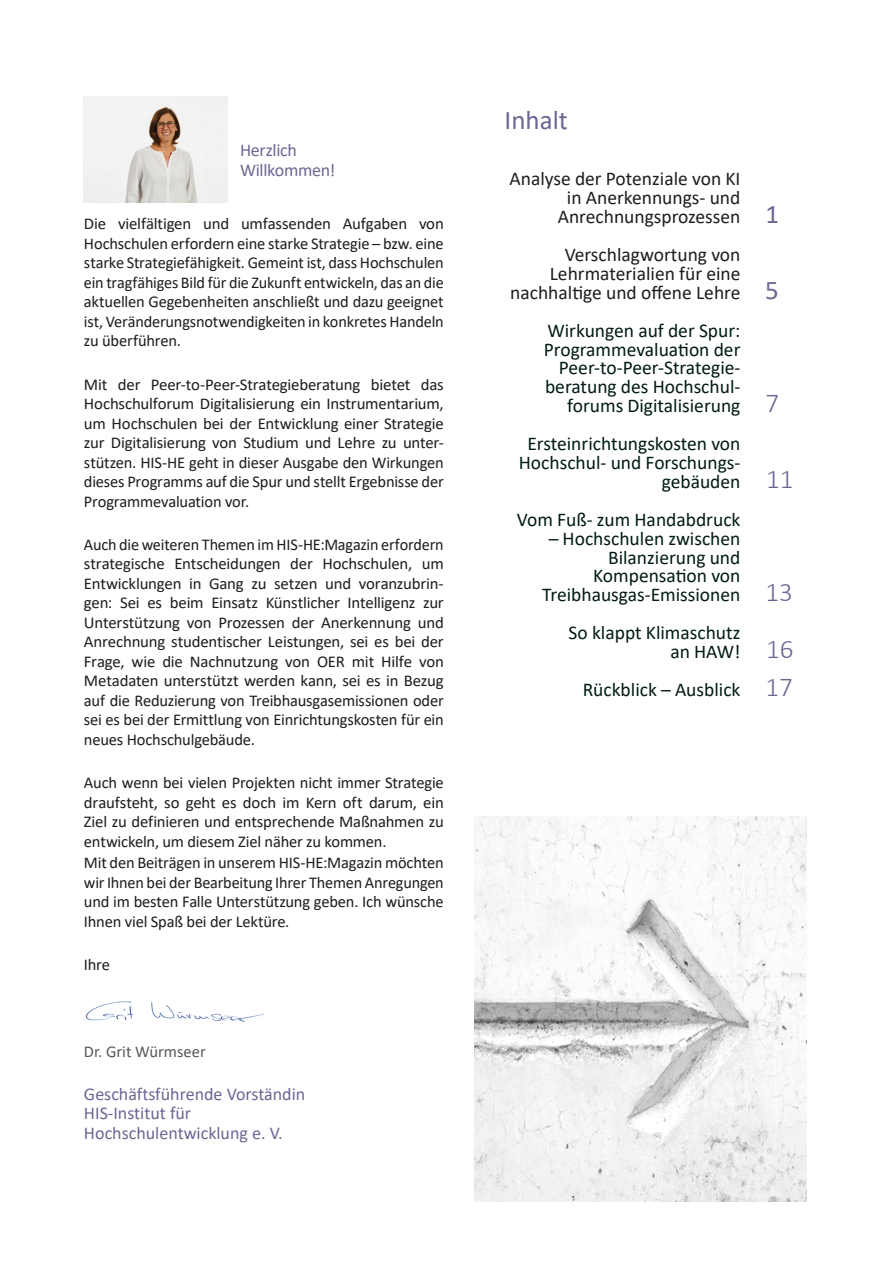
<style>
.page{position:relative;width:893px;height:1263px;background:#fff}
.page>*{position:absolute;margin:0;border:0;box-sizing:border-box;transform-origin:0 0}
.Inhaltsverzeichnis_Zahlen{font:300 27px "Calibri";color:#6c6693}
.Überschrift_Inhaltsverzeichnis__Impressu{font:27px "Calibri";color:#6c6693}
.Inhaltsverzeichnis_Zahlen-2{font:27px "Calibri";color:#6c6693}
.Inhaltsverzeichnis_Text{font:19.5px/18.9px "Calibri";color:#021b17;text-align:right}
.Inhaltsverzeichnis_Text-2{font:19.5px/18.9px "Calibri";color:#1d1d1b;text-align:right}
.Standard_Editorial_Institutsbezeichnung{font:18px/19.5px "Calibri";color:#6c6693}
.Standard_Editorial_Überschrift{font:18px/19.5px "Calibri";letter-spacing:-.015em;color:#6c6693}
.Standard_Editorial{font:16.5px/19.5px "Calibri";letter-spacing:-.015em;color:#1d1d1b;text-align:justify}
.Standard_Editorial-2{font:16.5px "Calibri";color:#575756}
</style>
<div class="page">
<img style="left:475px;top:816px;width:331px;height:386px">
<img style="left:84px;top:97px;width:144px;height:105px">
<img style="left:85px;top:1001px;width:179px;height:21px">
<p class="Standard_Editorial_Überschrift" style="left:240px;top:140px;width:97px">Herzlich<br>Willkommen!</p>
<p class="Standard_Editorial" style="left:84px;top:214px;width:361px">Die vielfältigen und umfassenden Aufgaben von Hochschulen erfordern eine starke Strategie – bzw. eine starke Strategiefähigkeit. Gemeint ist, dass Hochschulen ein tragfähiges Bild für die Zukunft entwickeln, das an die aktuellen Gegebenheiten anschließt und dazu geeignet ist, Veränderungsnotwendigkeiten in konkretes Handeln zu überführen.</p>
<p class="Standard_Editorial" style="left:84px;top:374px;width:361px">Mit der Peer-to-Peer-Strategieberatung bietet das Hochschulforum Digitalisierung ein Instrumentarium, um Hochschulen bei der Entwicklung einer Strategie zur Digitalisierung von Studium und Lehre zu unter&shy;stützen. HIS-HE geht in dieser Ausgabe den Wirkungen dieses Programms auf die Spur und stellt Ergebnisse der Programmevaluation vor.</p>
<p class="Standard_Editorial" style="left:84px;top:534px;width:361px">Auch die weiteren Themen im HIS-HE:Magazin erfordern strategische Entscheidungen der Hochschulen, um Entwicklungen in Gang zu setzen und voranzubrin&shy;gen: Sei es beim Einsatz Künstlicher Intelligenz zur Unterstützung von Prozessen der Anerkennung und Anrechnung studentischer Leistungen, sei es bei der Frage, wie die Nachnutzung von OER mit Hilfe von Metadaten unterstützt werden kann, sei es in Bezug auf die Reduzierung von Treibhausgasemissionen oder sei es bei der Ermittlung von Einrichtungskosten für ein neues Hochschulgebäude.</p>
<p class="Standard_Editorial" style="left:84px;top:772px;width:361px">Auch wenn bei vielen Projekten nicht immer Strategie draufsteht, so geht es doch im Kern oft darum, ein Ziel zu definieren und entsprechende Maßnahmen zu entwickeln, um diesem Ziel näher zu kommen.</p>
<p class="Standard_Editorial" style="left:84px;top:852px;width:361px">Mit den Beiträgen in unserem HIS-HE:Magazin möchten wir Ihnen bei der Bearbeitung Ihrer Themen Anregungen und im besten Falle Unterstützung geben. Ich wünsche Ihnen viel Spaß bei der Lektüre.</p>
<p class="Standard_Editorial" style="left:84px;top:954px;width:28px">Ihre</p>
<p class="Standard_Editorial-2" style="left:84px;top:1039px;width:123px">Dr. Grit Würmseer</p>
<p class="Standard_Editorial_Institutsbezeichnung" style="left:84px;top:1083px;width:223px">Geschäftsführende Vorständin<br>HIS-Institut für<br>Hochschulentwicklung e. V.</p>
<p class="Überschrift_Inhaltsverzeichnis__Impressu" style="left:505px;top:101px;width:65px">Inhalt</p>
<p class="Inhaltsverzeichnis_Text-2" style="left:509px;top:169px;width:232px">Analyse der Potenziale von KI in Anerkennungs- und<br>Anrechnungsprozessen</p>
<p class="Inhaltsverzeichnis_Text-2" style="left:510px;top:245px;width:232px">Verschlagwortung von<br>Lehrmaterialien für eine nachhaltige und offene Lehre</p>
<p class="Inhaltsverzeichnis_Text" style="left:544px;top:320px;width:198px">Wirkungen auf der Spur:<br>Programmevaluation der<br>Peer-to-Peer-Strategie&shy;beratung des Hochschul&shy;forums Digitalisierung</p>
<p class="Inhaltsverzeichnis_Text" style="left:519px;top:434px;width:223px">Ersteinrichtungskosten von<br>Hochschul- und Forschungs&shy;gebäuden</p>
<p class="Inhaltsverzeichnis_Text" style="left:517px;top:509px;width:225px">Vom Fuß- zum Handabdruck</p>
<p class="Inhaltsverzeichnis_Text" style="left:542px;top:528px;width:200px">– Hochschulen zwischen<br>Bilanzierung und<br>Kompensation von<br>Treibhausgas-Emissionen</p>
<p class="Inhaltsverzeichnis_Text" style="left:569px;top:623px;width:173px">So klappt Klimaschutz an HAW!</p>
<p class="Inhaltsverzeichnis_Text" style="left:583px;top:679px;width:159px">Rückblick – Ausblick</p>
<p class="Inhaltsverzeichnis_Zahlen-2" style="left:765px;top:196px;width:15px">1</p>
<p class="Inhaltsverzeichnis_Zahlen-2" style="left:765px;top:271px;width:15px">5</p>
<p class="Inhaltsverzeichnis_Zahlen" style="left:766px;top:387px;width:15px">7</p>
<p class="Inhaltsverzeichnis_Zahlen" style="left:766px;top:462px;width:29px">11</p>
<p class="Inhaltsverzeichnis_Zahlen" style="left:765px;top:576px;width:29px">13</p>
<p class="Inhaltsverzeichnis_Zahlen" style="left:766px;top:632px;width:29px">16</p>
<p class="Inhaltsverzeichnis_Zahlen" style="left:765px;top:670px;width:29px">17</p>
</div>
